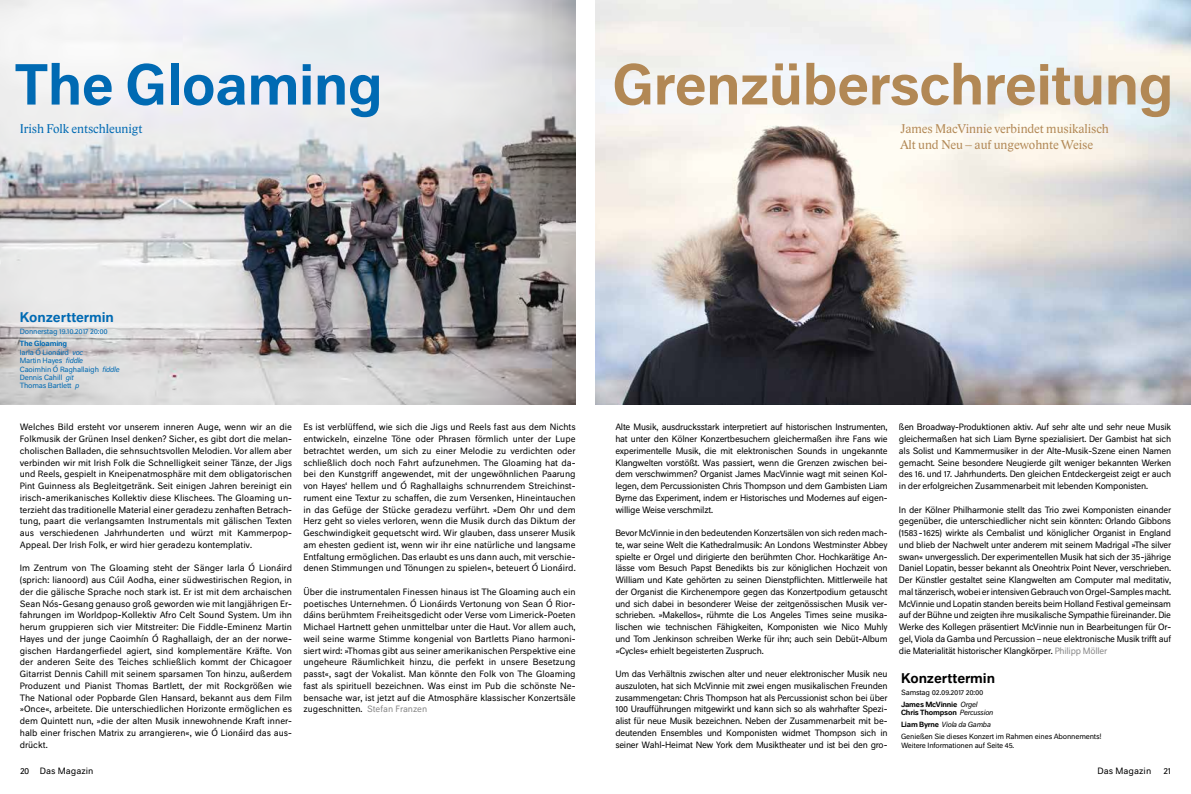
<style>
.page{position:relative;width:1191px;height:794px;background:#fff}
.page>*{position:absolute;margin:0;border:0;box-sizing:border-box;transform-origin:0 0}
.t1{font:500 53.5px "Neutral BP";letter-spacing:-.015em;color:#b28855}
.t2{font:500 53.5px "Neutral BP";letter-spacing:-.015em;color:#006ab3}
.t3{font:13px/16px "Lido STF";color:#b28855}
.t4{font:13px "Lido STF";color:#006ab3}
.t5{font:500 13px "Neutral BP";letter-spacing:-.005em;color:#006ab3}
.t6{font:500 13px "Neutral BP";letter-spacing:-.005em;color:#000}
.t7{font:8.5px/11.7px "Neutral BP";letter-spacing:-.025em;color:#000;text-align:justify}
.t8{font:8.5px "Neutral BP";letter-spacing:.005em;color:#000}
.t9{font:7px/12px "Neutral BP";letter-spacing:-.025em;color:#000}
.t10{font:7px/8.4px "Neutral BP";letter-spacing:-.025em;color:#006ab3}
.s1{font-weight:500}
.s2{font-style:italic}
.s3{color:#878787}
</style>
<div class="page">
<img style="left:0;top:0;width:575px;height:404px">
<img style="left:595px;top:0;width:596px;height:404px">
<h1 class="t2" style="left:14px;top:42px;width:370px">The Gloaming</h1>
<h2 class="t4" style="left:20px;top:122px;width:124px">Irish Folk entschleunigt</h2>
<h1 class="t1" style="left:612px;top:42px;width:562px">Grenzüberschreitung</h1>
<h2 class="t3" style="left:900px;top:121px;width:210px">James MacVinnie verbindet musikalisch<br>Alt und Neu – auf ungewohnte Weise</h2>
<h2 class="t5" style="left:20px;top:307px;width:96px">Konzerttermin</h2>
<p class="t10" style="left:20px;top:327px;width:90px">Donnerstag 19.10.2017 20:00</p>
<p class="t10" style="left:20px;top:339px;width:101px"><span class="s1">The Gloaming<br></span>Iarla Ó Lionáird <span class="s2">voc<br></span>Martin Hayes <span class="s2">fiddle<br></span>Caoimhin Ó Raghallaigh <span class="s2">fiddle<br></span>Dennis Cahill <span class="s2">git<br></span>Thomas Bartlett <span class="s2">p</span></p>
<p class="t7" style="left:20px;top:420px;width:274px">Welches Bild ersteht vor unserem inneren Auge, wenn wir an die Folkmusik der Grünen Insel denken? Sicher, es gibt dort die melan&shy;cholischen Balladen, die sehnsuchtsvollen Melodien. Vor allem aber verbinden wir mit Irish Folk die Schnelligkeit seiner Tänze, der Jigs und Reels, gespielt in Kneipenatmosphäre mit dem obligatorischen Pint Guinness als Begleitgetränk. Seit einigen Jahren bereinigt ein irisch-amerikanisches Kollektiv diese Klischees. The Gloaming un&shy;terzieht das traditionelle Material einer geradezu zenhaften Betrach&shy;tung, paart die verlangsamten Instrumentals mit gälischen Texten aus verschiedenen Jahrhunderten und würzt mit Kammerpop-Appeal. Der Irish Folk, er wird hier geradezu kontemplativ.</p>
<p class="t7" style="left:20px;top:561px;width:274px">Im Zentrum von The Gloaming steht der Sänger Iarla Ó Lionáird (sprich: lianoord) aus Cúil Aodha, einer südwestirischen Region, in der die gälische Sprache noch stark ist. Er ist mit dem archaischen Sean Nós-Gesang genauso groß geworden wie mit langjährigen Er&shy;fahrungen im Worldpop-Kollektiv Afro Celt Sound System. Um ihn herum gruppieren sich vier Mitstreiter: Die Fiddle-Eminenz Martin Hayes und der junge Caoimhín Ó Raghallaigh, der an der norwe&shy;gischen Hardangerfiedel agiert, sind komplementäre Kräfte. Von der anderen Seite des Teiches schließlich kommt der Chicagoer Gitarrist Dennis Cahill mit seinem sparsamen Ton hinzu, außerdem Produzent und Pianist Thomas Bartlett, der mit Rockgrößen wie The National oder Popbarde Glen Hansard, bekannt aus dem Film »Once«, arbeitete. Die unterschiedlichen Horizonte ermöglichen es dem Quintett nun, »die der alten Musik innewohnende Kraft inner&shy;halb einer frischen Matrix zu arrangieren«, wie Ó Lionáird das aus&shy;drückt.</p>
<p class="t8" style="left:20px;top:764px;width:75px">20 Das Magazin</p>
<p class="t7" style="left:303px;top:420px;width:274px">Es ist verblüffend, wie sich die Jigs und Reels fast aus dem Nichts entwickeln, einzelne Töne oder Phrasen förmlich unter der Lupe betrachtet werden, um sich zu einer Melodie zu verdichten oder schließlich doch noch Fahrt aufzunehmen. The Gloaming hat da&shy;bei den Kunstgriff angewendet, mit der ungewöhnlichen Paarung von Hayes‘ hellem und Ó Raghallaighs schnurrendem Streichinst&shy;rument eine Textur zu schaffen, die zum Versenken, Hineintauchen in das Gefüge der Stücke geradezu verführt. »Dem Ohr und dem Herz geht so vieles verloren, wenn die Musik durch das Diktum der Geschwindigkeit gequetscht wird. Wir glauben, dass unserer Musik am ehesten gedient ist, wenn wir ihr eine natürliche und langsame Entfaltung ermöglichen. Das erlaubt es uns dann auch, mit verschie&shy;denen Stimmungen und Tönungen zu spielen«, beteuert Ó Lionáird.</p>
<p class="t7" style="left:303px;top:585px;width:274px">Über die instrumentalen Finessen hinaus ist The Gloaming auch ein poetisches Unternehmen. Ó Lionáirds Vertonung von Sean Ó Rior&shy;dáins berühmtem Freiheitsgedicht oder Verse vom Limerick-Poeten Michael Hartnett gehen unmittelbar unter die Haut. Vor allem auch, weil seine warme Stimme kongenial von Bartletts Piano harmoni&shy;siert wird: »Thomas gibt aus seiner amerikanischen Perspektive eine ungeheure Räumlichkeit hinzu, die perfekt in unsere Besetzung passt«, sagt der Vokalist. Man könnte den Folk von The Gloaming fast als spirituell bezeichnen. Was einst im Pub die schönste Ne&shy;bensache war, ist jetzt auf die Atmosphäre klassischer Konzertsäle zugeschnitten. <span class="s3">Stefan Franzen</span></p>
<p class="t7" style="left:615px;top:420px;width:274px">Alte Musik, ausdrucksstark interpretiert auf historischen Instrumenten, hat unter den Kölner Konzertbesuchern gleichermaßen ihre Fans wie experimentelle Musik, die mit elektronischen Sounds in ungekannte Klangwelten vorstößt. Was passiert, wenn die Grenzen zwischen bei&shy;dem verschwimmen? Organist James MacVinnie wagt mit seinen Kol&shy;legen, dem Percussionisten Chris Thompson und dem Gambisten Liam Byrne das Experiment, indem er Historisches und Modernes auf eigen&shy;willige Weise verschmilzt.</p>
<p class="t7" style="left:615px;top:526px;width:274px">Bevor McVinnie in den bedeutenden Konzertsälen von sich reden mach&shy;te, war seine Welt die Kathedralmusik: An Londons Westminster Abbey spielte er Orgel und dirigierte den berühmten Chor. Hochkarätige An&shy;lässe vom Besuch Papst Benedikts bis zur königlichen Hochzeit von William und Kate gehörten zu seinen Dienstpflichten. Mittlerweile hat der Organist die Kirchenempore gegen das Konzertpodium getauscht und sich dabei in besonderer Weise der zeitgenössischen Musik ver&shy;schrieben. »Makellos«, rühmte die Los Angeles Times seine musika&shy;lischen wie technischen Fähigkeiten, Komponisten wie Nico Muhly und Tom Jenkinson schreiben Werke für ihn; auch sein Debüt-Album »Cycles« erhielt begeisterten Zuspruch.</p>
<p class="t7" style="left:615px;top:667px;width:274px">Um das Verhältnis zwischen alter und neuer elektronischer Musik neu auszuloten, hat sich McVinnie mit zwei engen musikalischen Freunden zusammengetan: Chris Thompson hat als Percussionist schon bei über 100 Uraufführungen mitgewirkt und kann sich so als wahrhafter Spezi&shy;alist für neue Musik bezeichnen. Neben der Zusammenarbeit mit be&shy;deutenden Ensembles und Komponisten widmet Thompson sich in seiner Wahl-Heimat New York dem Musiktheater und ist bei den gro-</p>
<p class="t7" style="left:899px;top:420px;width:274px">ßen Broadway-Produktionen aktiv. Auf sehr alte und sehr neue Musik gleichermaßen hat sich Liam Byrne spezialisiert. Der Gambist hat sich als Solist und Kammermusiker in der Alte-Musik-Szene einen Namen gemacht. Seine besondere Neugierde gilt weniger bekannten Werken des 16. und 17. Jahrhunderts. Den gleichen Entdeckergeist zeigt er auch in der erfolgreichen Zusammenarbeit mit lebenden Komponisten.</p>
<p class="t7" style="left:899px;top:503px;width:274px">In der Kölner Philharmonie stellt das Trio zwei Komponisten einander gegenüber, die unterschiedlicher nicht sein könnten: Orlando Gibbons (1583-1625) wirkte als Cembalist und königlicher Organist in England und blieb der Nachwelt unter anderem mit seinem Madrigal »The silver swan« unvergesslich. Der experimentellen Musik hat sich der 35-jährige Daniel Lopatin, besser bekannt als Oneohtrix Point Never, verschrieben.<br>Der Künstler gestaltet seine Klangwelten am Computer mal meditativ, mal tänzerisch, wobei er intensiven Gebrauch von Orgel-Samples macht.<br>McVinnie und Lopatin standen bereits beim Holland Festival gemeinsam auf der Bühne und zeigten ihre musikalische Sympathie füreinander. Die Werke des Kollegen präsentiert McVinnie nun in Bearbeitungen für Or&shy;gel, Viola da Gamba und Percussion – neue elektronische Musik trifft auf die Materialität historischer Klangkörper. <span class="s3">Philipp Möller</span></p>
<h2 class="t6" style="left:901px;top:668px;width:96px">Konzerttermin</h2>
<p class="t9" style="left:901px;top:686px;width:84px">Samstag 02.09.2017 20:00<br><span class="s1">James McVinnie</span> <span class="s2">Orgel</span></p>
<p class="t9" style="left:901px;top:706px;width:202px"><span class="s1">Chris Thompson</span> <span class="s2">Percussion<br></span><span class="s1">Liam Byrne</span> <span class="s2">Viola da Gamba<br></span>Genießen Sie dieses Konzert im Rahmen eines Abonnements!</p>
<p class="t9" style="left:901px;top:738px;width:115px">Weitere Informationen auf Seite 45.</p>
<p class="t8" style="left:1097px;top:764px;width:55px">Das Magazin</p>
<p class="t7" style="left:1163px;top:764px;width:9px">21</p>
</div>
